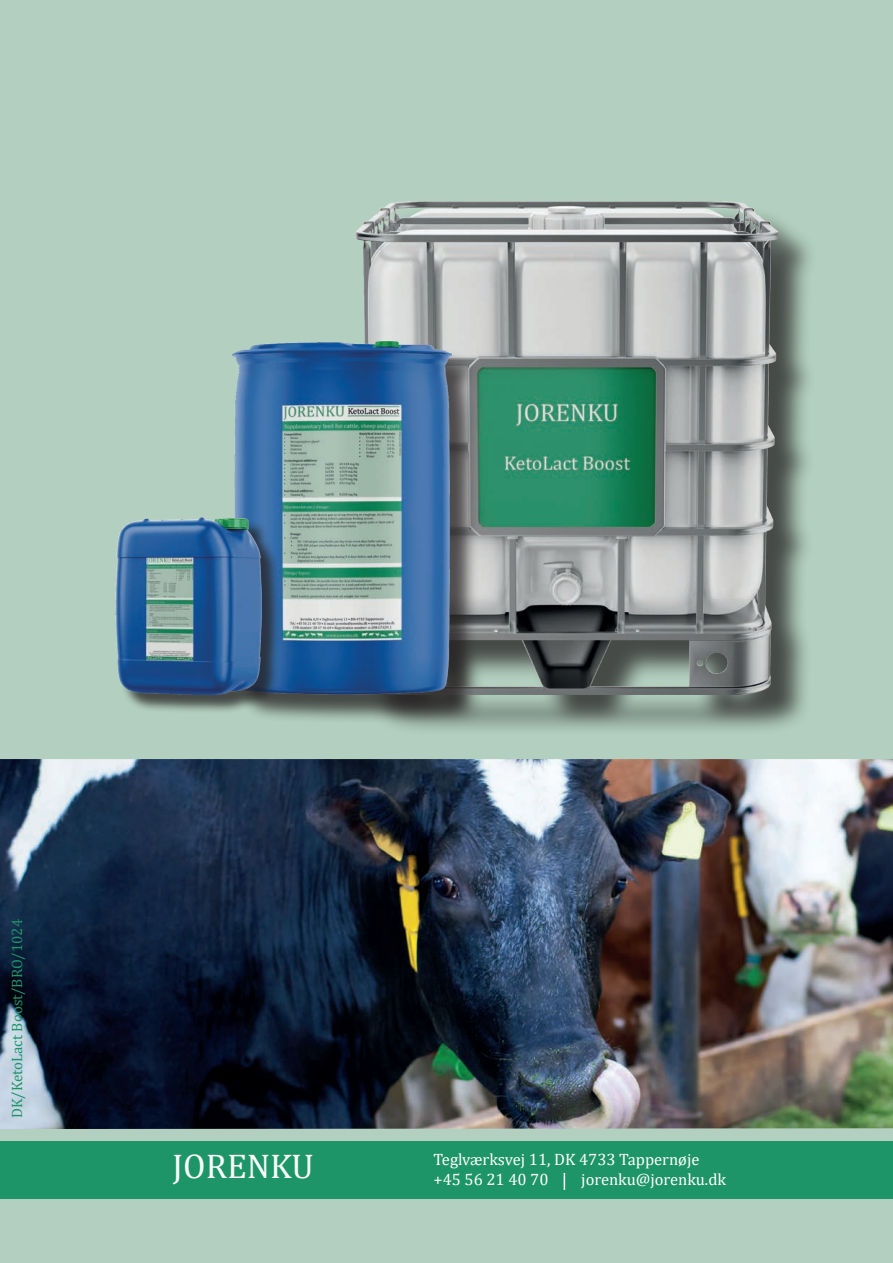
<style>
.page{position:relative;width:893px;height:1263px;background:#b2cfbf}
.page>*{position:absolute;margin:0;border:0;box-sizing:border-box;transform-origin:0 0}
.t1{font:34.5px "Cambria";color:#f9fcfa}
.t2{font:16.5px/19.8px "Cambria";color:#fff}
.t3{font:15px "Cambria";color:#1d9569}
</style>
<div class="page">
<div style="left:0;top:1142px;width:893px;height:57px;background:#1d9569"></div>
<svg style="left:564px;top:1173px;width:1px;height:17px"></svg>
<img style="left:0;top:759px;width:893px;height:370px">
<div style="left:361px;top:207px;width:458px;height:529px;background:#231f20;opacity:.75"></div>
<img style="left:356px;top:202px;width:422px;height:493px">
<div style="left:237px;top:345px;width:243px;height:379px;background:#231f20;opacity:.75"></div>
<img style="left:233px;top:341px;width:219px;height:354px">
<div style="left:118px;top:520px;width:163px;height:194px;background:#231f20;opacity:.75"></div>
<img style="left:115px;top:517px;width:147px;height:178px">
<p class="t3" style="left:8px;top:1118px;width:200px;rotate:-90deg">DK/KetoLact Boost/BRO/1024</p>
<h1 class="t1" style="left:173px;top:1146px;width:143px">JORENKU</h1>
<p class="t2" style="left:433px;top:1150px;width:267px">Teglværksvej 11, DK 4733 Tappernøje +45 56 21 40 70</p>
<p class="t2" style="left:581px;top:1169px;width:146px">jorenku@jorenku.dk</p>
</div>
